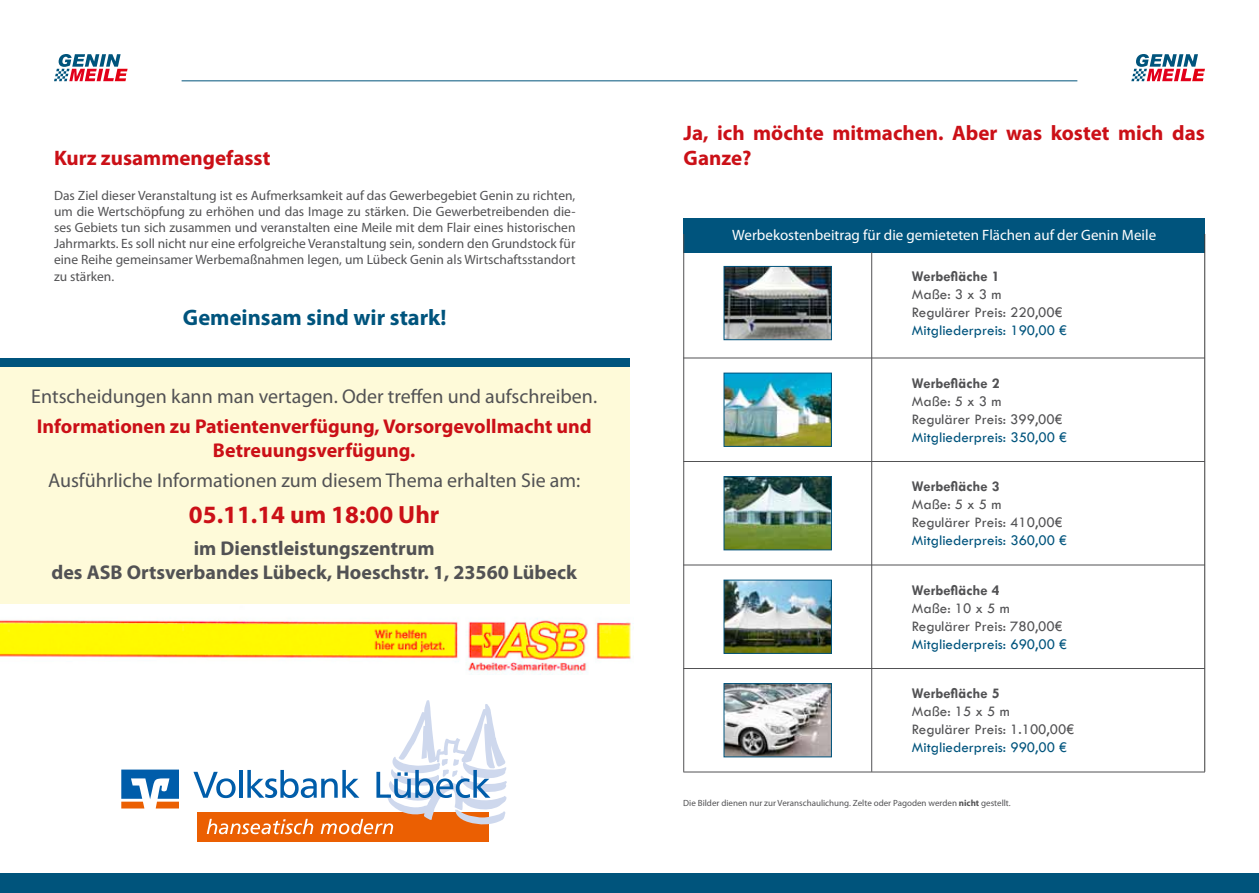
<style>
.page{position:relative;width:1259px;height:893px;background:#fff}
.page>*{position:absolute;margin:0;border:0;box-sizing:border-box;transform-origin:0 0}
.t1{font:700 24.9px "Myriad Pro";color:#cb1017}
.t2{font:700 22.5px "Myriad Pro";color:#00547d}
.t3{font:700 21px/25.2px "Myriad Pro";color:#cb1017}
.t4{font:19.95px "Myriad Pro";color:#525254}
.t5{font:700 19.95px/24px "Myriad Pro";color:#cb1017;text-align:center}
.t6{font:700 19.95px/24px "Myriad Pro";color:#525254;text-align:center}
.t7{font:15px/18px "Tw Cen";color:#525254}
.t8{font:15px "Tw Cen";color:#00547d}
.t9{font:700 15px "Tw Cen";color:#525254}
.t10{font:15px "Myriad Pro";color:#fff}
.t11{font:13.5px/16.2px "Myriad Pro";color:#525254;text-align:justify}
.t12{font:9px "Myriad Pro";color:#525254}
.s1{font-weight:700}
</style>
<div class="page">
<svg style="left:1131px;top:54px;width:74px;height:27px"></svg>
<svg style="left:54px;top:54px;width:74px;height:27px"></svg>
<hr style="left:182px;top:81px;width:895px;height:1px;background:#00547c">
<div style="left:0;top:874px;width:1259px;height:19px;background:#00547c"></div>
<div style="left:0;top:363px;width:629px;height:258px;background:#fefad9"></div>
<div style="left:683px;top:218px;width:522px;height:34px;background:#00547d"></div>
<img style="left:726px;top:268px;width:103px;height:70px">
<div style="left:724px;top:266px;width:107px;height:74px;border:1px solid #00547d"></div>
<img style="left:726px;top:375px;width:103px;height:70px">
<div style="left:724px;top:373px;width:107px;height:74px;border:1px solid #00547d"></div>
<img style="left:726px;top:478px;width:103px;height:70px">
<div style="left:724px;top:476px;width:107px;height:74px;border:1px solid #00547d"></div>
<img style="left:726px;top:582px;width:103px;height:70px">
<div style="left:724px;top:580px;width:107px;height:74px;border:1px solid #00547d"></div>
<img style="left:726px;top:685px;width:103px;height:70px">
<div style="left:724px;top:683px;width:107px;height:74px;border:1px solid #00547d"></div>
<hr style="left:871px;top:252px;width:1px;height:520px;background:#525254">
<hr style="left:683px;top:234px;width:1px;height:538px;background:#525254">
<hr style="left:1204px;top:234px;width:1px;height:538px;background:#39393a">
<hr style="left:683px;top:358px;width:522px;height:1px;background:#525254">
<hr style="left:683px;top:461px;width:522px;height:1px;background:#525254">
<hr style="left:683px;top:565px;width:522px;height:1px;background:#525254">
<hr style="left:683px;top:668px;width:522px;height:1px;background:#525254">
<hr style="left:683px;top:772px;width:522px;height:1px;background:#525254">
<img style="left:0;top:604px;width:634px;height:70px">
<div style="left:0;top:359px;width:629px;height:8px;background:#00547d"></div>
<div style="left:197px;top:812px;width:291px;height:29px;background:#eb5f02"></div>
<svg style="left:193px;top:700px;width:314px;height:134px"></svg>
<svg style="left:121px;top:770px;width:58px;height:38px"></svg>
<h3 class="t3" style="left:54px;top:145px;width:218px">Kurz zusammengefasst</h3>
<p class="t11" style="left:54px;top:187px;width:523px">Das Ziel dieser Veranstaltung ist es Aufmerksamkeit auf das Gewerbegebiet Genin zu richten, um die Wertschöpfung zu erhöhen und das Image zu stärken. Die Gewerbetreibenden die&shy;ses Gebiets tun sich zusammen und veranstalten eine Meile mit dem Flair eines historischen Jahrmarkts. Es soll nicht nur eine erfolgreiche Veranstaltung sein, sondern den Grundstock für eine Reihe gemeinsamer Werbemaßnahmen legen, um Lübeck Genin als Wirtschaftsstandort zu stärken.</p>
<h2 class="t2" style="left:183px;top:303px;width:265px">Gemeinsam sind wir stark!</h2>
<h3 class="t4" style="left:31px;top:384px;width:567px">Entscheidungen kann man vertagen. Oder treffen und aufschreiben.</h3>
<h3 class="t5" style="left:37px;top:413px;width:556px">Informationen zu Patientenverfügung, Vorsorgevollmacht und<br>Betreuungsverfügung.</h3>
<h3 class="t4" style="left:48px;top:468px;width:534px">Ausführliche Informationen zum diesem Thema erhalten Sie am:</h3>
<h1 class="t1" style="left:189px;top:499px;width:252px">05.11.14 um 18:00 Uhr</h1>
<h3 class="t6" style="left:51px;top:536px;width:527px">im Dienstleistungszentrum<br>des ASB Ortsverbandes Lübeck, Hoeschstr. 1, 23560 Lübeck</h3>
<h3 class="t3" style="left:683px;top:120px;width:523px">Ja, ich möchte mitmachen. Aber was kostet mich das<br>Ganze?</h3>
<p class="t10" style="left:732px;top:225px;width:425px">Werbekostenbeitrag für die gemieteten Flächen auf der Genin Meile</p>
<p class="t9" style="left:912px;top:267px;width:89px">Werbefläche 1</p>
<p class="t7" style="left:912px;top:285px;width:152px">Maße: 3 x 3 m<br>Regulärer Preis: 220,00€</p>
<p class="t8" style="left:912px;top:321px;width:157px">Mitgliederpreis: 190,00 €</p>
<p class="t9" style="left:912px;top:374px;width:89px">Werbefläche 2</p>
<p class="t7" style="left:912px;top:392px;width:152px">Maße: 5 x 3 m<br>Regulärer Preis: 399,00€</p>
<p class="t8" style="left:912px;top:428px;width:157px">Mitgliederpreis: 350,00 €</p>
<p class="t9" style="left:912px;top:478px;width:89px">Werbefläche 3</p>
<p class="t7" style="left:912px;top:496px;width:152px">Maße: 5 x 5 m<br>Regulärer Preis: 410,00€</p>
<p class="t8" style="left:912px;top:532px;width:157px">Mitgliederpreis: 360,00 €</p>
<p class="t9" style="left:912px;top:581px;width:89px">Werbefläche 4</p>
<p class="t7" style="left:912px;top:599px;width:152px">Maße: 10 x 5 m<br>Regulärer Preis: 780,00€</p>
<p class="t8" style="left:912px;top:635px;width:157px">Mitgliederpreis: 690,00 €</p>
<p class="t9" style="left:912px;top:685px;width:89px">Werbefläche 5</p>
<p class="t7" style="left:912px;top:703px;width:164px">Maße: 15 x 5 m<br>Regulärer Preis: 1.100,00€</p>
<p class="t8" style="left:912px;top:739px;width:157px">Mitgliederpreis: 990,00 €</p>
<p class="t12" style="left:683px;top:797px;width:329px">Die Bilder dienen nur zur Veranschaulichung. Zelte oder Pagoden werden <span class="s1">nicht</span> gestellt.</p>
</div>
